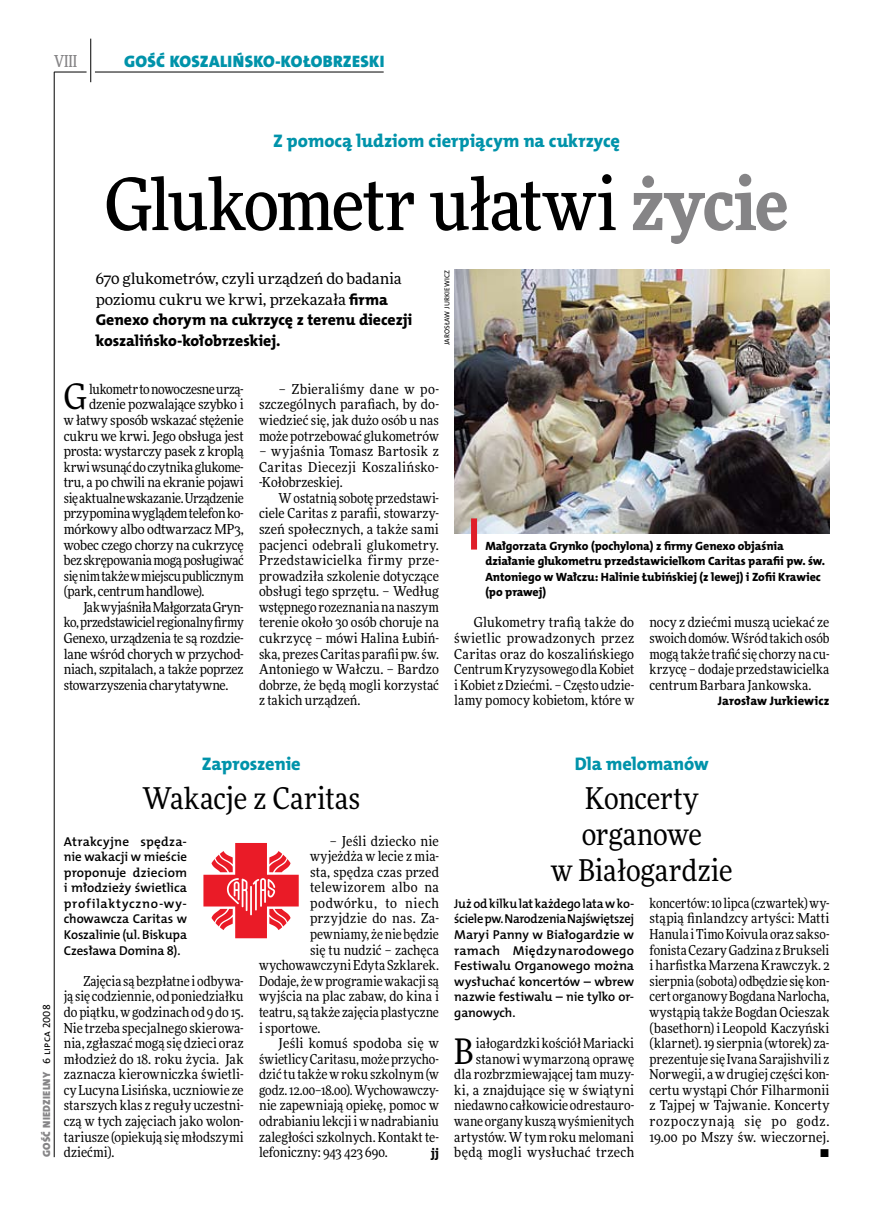
<style>
.page{position:relative;width:872px;height:1221px;background:#fff}
.page>*{position:absolute;margin:0;border:0;box-sizing:border-box;transform-origin:0 0}
.t1{font:500 72px "Freeday Narrow";letter-spacing:-.025em;color:#000}
.t2{font:35.25px "Freeday Narrow News";color:#000}
.t3{font:30px/36px "Freeday Narrow News";letter-spacing:-.005em;color:#000;text-align:center}
.t4{font:18.3px "The Mix HP8 Ex Bld";color:#0093aa}
.t5{font:16.65px "The Mix HP9 Blk";letter-spacing:.02em;color:#0093aa}
.t6{font:500 16.5px "Freeday Narrow";color:#858486;scale:.9 1}
.t7{font:15.75px/20.4px "The Mix HP8 Ex Bld";color:#000}
.t8{font:15.45px/20.4px "Freeday News";letter-spacing:-.01em;color:#000}
.t9{font:13.8px/15.6px "Freeday Narrow News";color:#000;text-align:justify}
.t10{font:13.8px "Freeday Narrow News";letter-spacing:-.02em;color:#000}
.t11{font:13.8px "Freeday Narrow News";letter-spacing:-.025em;color:#000}
.t12{font:13.8px "Freeday Narrow News";letter-spacing:.025em;color:#000}
.t13{font:13.8px "Freeday Narrow News";letter-spacing:.02em;color:#000}
.t14{font:13.8px "Freeday Narrow News";letter-spacing:.045em;color:#000}
.t15{font:12.9px/15.6px "The Mix HP6 Se Bld";letter-spacing:-.005em;color:#000;text-align:justify}
.t16{font:12.45px "The Mix HP8 Ex Bld";letter-spacing:.005em;color:#000}
.t17{font:12px/15.6px "The Mix HP8 Ex Bld";letter-spacing:-.005em;color:#000}
.t18{font:10.5px "The Mix HP9 Blk";letter-spacing:.025em;color:#858486}
.t19{font:7.2px "The Mix HP5 Plain";letter-spacing:.015em;color:#000}
.s1{font-weight:900;color:#858486}
.s2{font-family:"The Mix HP8 Ex Bld";font-size:15.75px}
.s3{font-family:"The Mix HP5 Plain";color:#000}
</style>
<div class="page">
<hr style="left:54px;top:72px;width:1px;height:1085px;background:#000">
<hr style="left:90px;top:39px;width:1px;height:43px;background:#000">
<hr style="left:54px;top:72px;width:33px;height:1px;background:#000">
<hr style="left:95px;top:72px;width:289px;height:1px;background:#000">
<img style="left:454px;top:269px;width:375px;height:265px">
<div style="left:471px;top:518px;width:6px;height:31px;background:#df1f2a"></div>
<svg style="left:203px;top:843px;width:96px;height:95px"></svg>
<p class="t6" style="left:54px;top:50px;width:27px">VIII</p>
<p class="t5" style="left:124px;top:50px;width:262px">GOŚĆ KOSZALIŃSKO-KOŁOBRZESKI</p>
<h3 class="t4" style="left:273px;top:129px;width:348px">Z pomocą ludziom cierpiącym na cukrzycę</h3>
<h1 class="t1" style="left:105px;top:159px;width:685px">Glukometr ułatwi <span class="s1">życie</span></h1>
<p class="t8" style="left:96px;top:268px;width:308px">670 glukometrów, czyli urządzeń do badania poziomu cukru we krwi, przekazała <span class="s2">firma</span></p>
<p class="t7" style="left:96px;top:310px;width:318px">Genexo chorym na cukrzycę z terenu diecezji koszalińsko-kołobrzeskiej.</p>
<p class="t19" style="left:442px;top:345px;width:76px;rotate:-90deg">Jarosław Jurki ewicz</p>
<h2 class="t2" style="left:64px;top:375px;width:25px">G</h2>
<p class="t10" style="left:89px;top:380px;width:156px">lukometr to nowoczesne urzą-</p>
<p class="t9" style="left:89px;top:396px;width:156px">dzenie pozwalające szybko i</p>
<p class="t9" style="left:64px;top:412px;width:181px">w łatwy sposób wskazać stężenie</p>
<p class="t9" style="left:64px;top:427px;width:181px">cukru we krwi. Jego obsługa jest</p>
<p class="t9" style="left:64px;top:443px;width:181px">prosta: wystarczy pasek z kroplą</p>
<p class="t9" style="left:64px;top:459px;width:181px">krwi wsunąć do czytnika glukome-</p>
<p class="t9" style="left:64px;top:474px;width:181px">tru, a po chwili na ekranie pojawi</p>
<p class="t10" style="left:64px;top:489px;width:181px">się aktualne wskazanie. Urządzenie</p>
<p class="t11" style="left:64px;top:505px;width:181px">przypomina wyglądem telefon ko-</p>
<p class="t9" style="left:64px;top:521px;width:181px">mórkowy albo odtwarzacz MP3,</p>
<p class="t9" style="left:64px;top:536px;width:181px">wobec czego chorzy na cukrzycę</p>
<p class="t10" style="left:64px;top:551px;width:181px">bez skrępowania mogą posługiwać</p>
<p class="t11" style="left:64px;top:567px;width:181px">się nim także w miejscu publicznym</p>
<p class="t10" style="left:64px;top:583px;width:142px">(park, centrum handlowe).</p>
<p class="t11" style="left:83px;top:598px;width:162px">Jak wyjaśniła Małgorzata Gryn-</p>
<p class="t11" style="left:64px;top:614px;width:181px">ko, przedstawiciel regionalny firmy</p>
<p class="t10" style="left:64px;top:629px;width:181px">Genexo, urządzenia te są rozdzie-</p>
<p class="t9" style="left:64px;top:645px;width:181px">lane wśród chorych w przychod-</p>
<p class="t10" style="left:64px;top:660px;width:181px">niach, szpitalach, a także poprzez</p>
<p class="t9" style="left:64px;top:677px;width:166px">stowarzyszenia charytatywne.</p>
<p class="t9" style="left:259px;top:381px;width:181px;text-indent:20px">– Zbieraliśmy dane w po&shy;szczególnych parafiach, by do&shy;wiedzieć się, jak dużo osób u nas może potrzebować glukometrów</p>
<p class="t9" style="left:259px;top:443px;width:181px">– wyjaśnia Tomasz Bartosik z Caritas Diecezji Koszalińsko--Kołobrzeskiej.</p>
<p class="t9" style="left:259px;top:490px;width:181px;text-indent:20px">W ostatnią sobotę przedstawi&shy;ciele Caritas z parafii, stowarzy&shy;szeń społecznych, a także sami pacjenci odebrali glukometry.<br>Przedstawicielka firmy prze&shy;prowadziła szkolenie dotyczące obsługi tego sprzętu. – Według wstępnego rozeznania na naszym terenie około 30 osób choruje na cukrzycę – mówi Halina Łubiń&shy;ska, prezes Caritas parafii pw. św.<br>Antoniego w Wałczu. – Bardzo dobrze, że będą mogli korzystać z takich urządzeń.</p>
<p class="t17" style="left:485px;top:538px;width:341px">Małgorzata Grynko (pochylona) z firmy Genexo objaśnia działanie glukometru przedstawicielkom Caritas parafii pw. św.<br>Antoniego w Wałczu: Halinie Łubińskiej (z lewej) i Zofii Krawiec (po prawej)</p>
<p class="t9" style="left:454px;top:614px;width:181px;text-indent:20px">Glukometry trafią także do świetlic prowadzonych przez Caritas oraz do koszalińskiego Centrum Kryzysowego dla Kobiet i Kobiet z Dziećmi. – Często udzie&shy;lamy pomocy kobietom, które w</p>
<p class="t9" style="left:649px;top:614px;width:181px">nocy z dziećmi muszą uciekać ze swoich domów. Wśród takich osób mogą także trafić się chorzy na cu&shy;krzycę – dodaje przedstawicielka centrum Barbara Jankowska.</p>
<p class="t16" style="left:718px;top:693px;width:113px">Jarosław Jurkiewicz</p>
<p class="t18" style="left:40px;top:1156px;width:154px;rotate:-90deg">GOŚĆ NIEDZIELNY <span class="s3">6 lipca 2008</span></p>
<h3 class="t4" style="left:202px;top:752px;width:100px">Zaproszenie</h3>
<h3 class="t3" style="left:142px;top:779px;width:219px">Wakacje z Caritas</h3>
<p class="t15" style="left:64px;top:833px;width:125px">Atrakcyjne spędza&shy;nie wakacji w mieście proponuje dzieciom i młodzieży świetlica profilaktyczno-wy&shy;chowawcza Caritas w Koszalinie (ul. Biskupa Czesława Domina 8).</p>
<p class="t9" style="left:64px;top:972px;width:181px;text-indent:20px">Zajęcia są bezpłatne i odbywa&shy;ją się codziennie, od poniedziałku do piątku, w godzinach od 9 do 15.<br>Nie trzeba specjalnego skierowa&shy;nia, zgłaszać mogą się dzieci oraz młodzież do 18. roku życia. Jak zaznacza kierowniczka świetli&shy;cy Lucyna Lisińska, uczniowie ze starszych klas z reguły uczestni&shy;czą w tych zajęciach jako wolon&shy;tariusze (opiekują się młodszymi dziećmi).</p>
<p class="t9" style="left:330px;top:832px;width:111px">– Jeśli dziecko nie</p>
<p class="t9" style="left:310px;top:848px;width:130px">wyjeżdża w lecie z mia-</p>
<p class="t9" style="left:310px;top:863px;width:130px">sta, spędza czas przed</p>
<p class="t12" style="left:310px;top:878px;width:130px">telewizorem albo na</p>
<p class="t14" style="left:310px;top:894px;width:130px">podwórku, to niech</p>
<p class="t12" style="left:310px;top:910px;width:130px">przyjdzie do nas. Za-</p>
<p class="t9" style="left:310px;top:926px;width:130px">pewniamy, że nie będzie</p>
<p class="t9" style="left:310px;top:941px;width:130px">się tu nudzić – zachęca</p>
<p class="t9" style="left:259px;top:957px;width:181px">wychowawczyni Edyta Szklarek.</p>
<p class="t9" style="left:259px;top:972px;width:181px">Dodaje, że w programie wakacji są</p>
<p class="t9" style="left:259px;top:988px;width:181px">wyjścia na plac zabaw, do kina i</p>
<p class="t9" style="left:259px;top:1004px;width:181px">teatru, są także zajęcia plastyczne</p>
<p class="t9" style="left:259px;top:1019px;width:63px">i sportowe.</p>
<p class="t13" style="left:279px;top:1034px;width:162px">Jeśli komuś spodoba się w</p>
<p class="t9" style="left:259px;top:1050px;width:181px">świetlicy Caritasu, może przycho-</p>
<p class="t9" style="left:259px;top:1066px;width:181px">dzić tu także w roku szkolnym (w</p>
<p class="t9" style="left:259px;top:1081px;width:181px">godz. 12.00–18.00). Wychowawczy-</p>
<p class="t9" style="left:259px;top:1097px;width:181px">nie zapewniają opiekę, pomoc w</p>
<p class="t9" style="left:259px;top:1112px;width:181px">odrabianiu lekcji i w nadrabianiu</p>
<p class="t9" style="left:259px;top:1128px;width:181px">zaległości szkolnych. Kontakt te-</p>
<p class="t9" style="left:259px;top:1144px;width:130px">lefoniczny: 943 423 690.</p>
<p class="t16" style="left:431px;top:1144px;width:9px">jj</p>
<h3 class="t4" style="left:575px;top:752px;width:135px">Dla melomanów</h3>
<h3 class="t3" style="left:551px;top:779px;width:183px">Koncerty organowe<br>w Białogardzie</h3>
<p class="t15" style="left:454px;top:895px;width:181px">Już od kilku lat każdego lata w ko&shy;ściele pw. Narodzenia Najświętszej Maryi Panny w Białogardzie w ramach Międzynarodowego Festiwalu Organowego można wysłuchać koncertów – wbrew nazwie festiwalu – nie tylko or&shy;ganowych.</p>
<h2 class="t2" style="left:454px;top:1029px;width:21px">B</h2>
<p class="t9" style="left:454px;top:1035px;width:181px;text-align:right">iałogardzki kościół Mariacki stanowi wymarzoną oprawę<br>dla rozbrzmiewającej tam muzy&shy;ki, a znajdujące się w świątyni niedawno całkowicie odrestauro&shy;wane organy kuszą wyśmienitych artystów. W tym roku melomani będą mogli wysłuchać trzech</p>
<p class="t9" style="left:649px;top:895px;width:181px;text-align:right">koncertów: 10 lipca (czwartek) wy&shy;stąpią finlandzcy artyści: Matti<br>Hanula i Timo Koivula oraz sakso&shy;fonista Cezary Gadzina z Brukseli i harfistka Marzena Krawczyk. 2 sierpnia (sobota) odbędzie się kon&shy;cert organowy Bogdana Narlocha, wystąpią także Bogdan Ocieszak (basethorn) i Leopold Kaczyński (klarnet). 19 sierpnia (wtorek) za&shy;prezentuje się Ivana Sarajishvili z<br>Norwegii, a w drugiej części kon&shy;certu wystąpi Chór Filharmonii z Tajpej w Tajwanie. Koncerty rozpoczynają się po godz.<br>19.00 po Mszy św. wieczornej. •</p>
</div>
